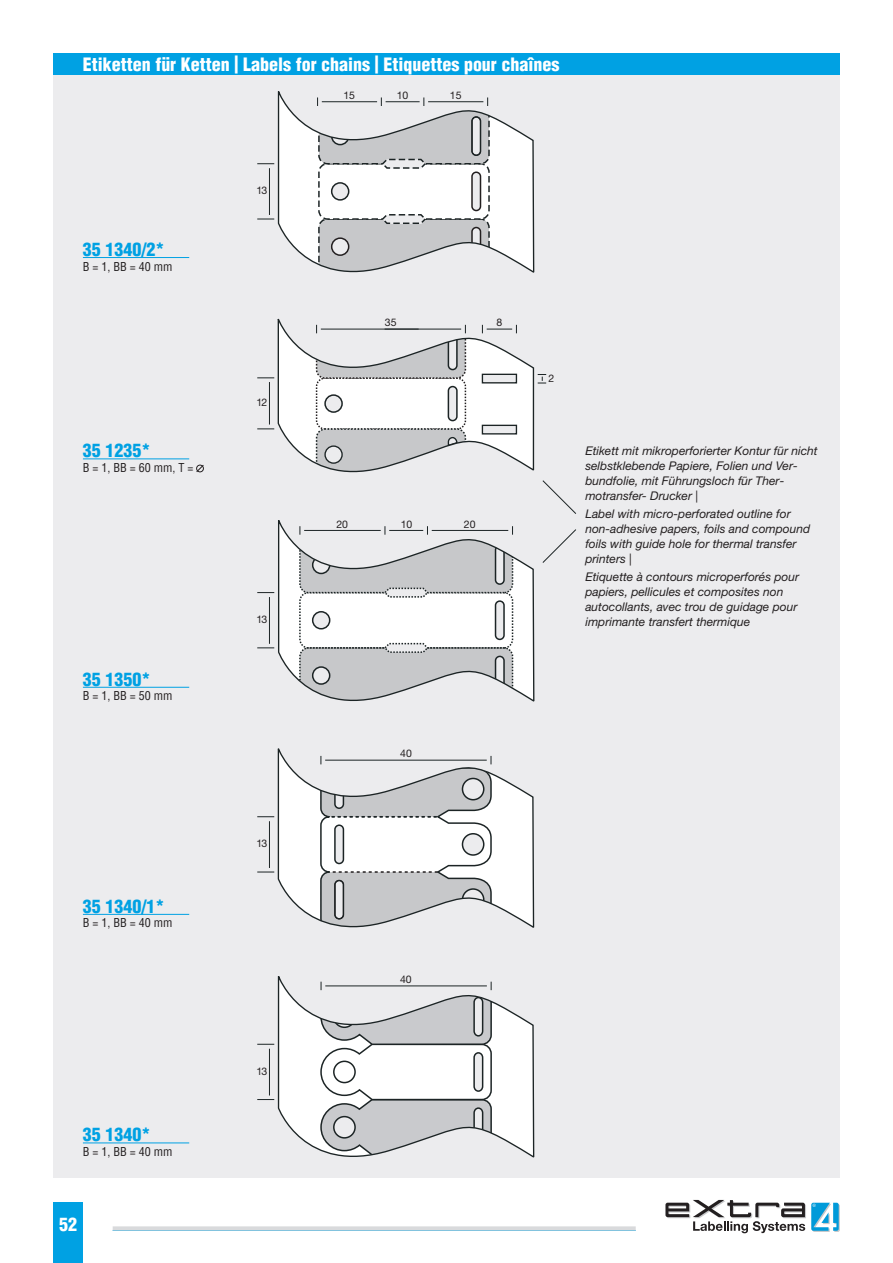
<style>
.page{position:relative;width:893px;height:1263px;background:#fff}
.page>*{position:absolute;margin:0;border:0;box-sizing:border-box;transform-origin:0 0}
.t1{font:900 condensed 18px "Helvetica";color:#fff}
.t2{font:900 condensed 18px "Helvetica";color:#00a1e3}
.t3{font:italic 12px/15px "Helvetica Neue";color:#231f20}
.t4{font:condensed 12px "Helvetica";color:#231f20}
.t5{font:10.5px "Helvetica Neue";color:#231f20}
</style>
<div class="page">
<div style="left:53px;top:53px;width:787px;height:1125px;background:#ececee"></div>
<div style="left:53px;top:53px;width:787px;height:22px;background:#00a1e3"></div>
<svg style="left:665px;top:1200px;width:175px;height:33px"></svg>
<hr style="left:113px;top:1230px;width:523px;height:1px;background:#00a1e3">
<svg style="left:113px;top:1226px;width:523px;height:4px;background:#dcdddf"></svg>
<div style="left:53px;top:1202px;width:30px;height:61px;background:#00a1e3"></div>
<hr style="left:83px;top:459px;width:106px;height:1px;background:#00a1e3">
<svg style="left:196px;top:464px;width:8px;height:9px"></svg>
<hr style="left:83px;top:687px;width:106px;height:1px;background:#00a1e3">
<svg style="left:278px;top:520px;width:257px;height:182px"></svg>
<svg style="left:298px;top:526px;width:216px;height:176px"></svg>
<svg style="left:257px;top:592px;width:17px;height:1px"></svg>
<svg style="left:257px;top:647px;width:17px;height:1px"></svg>
<hr style="left:269px;top:597px;width:1px;height:47px;background:#1c2425">
<hr style="left:83px;top:914px;width:106px;height:1px;background:#00a1e3">
<svg style="left:277px;top:749px;width:258px;height:179px"></svg>
<svg style="left:257px;top:816px;width:17px;height:1px"></svg>
<svg style="left:257px;top:872px;width:17px;height:1px"></svg>
<hr style="left:269px;top:821px;width:1px;height:47px;background:#1c2425">
<svg style="left:319px;top:756px;width:173px;height:172px"></svg>
<hr style="left:83px;top:1142px;width:106px;height:1px;background:#00a1e3">
<svg style="left:277px;top:976px;width:258px;height:182px"></svg>
<svg style="left:320px;top:982px;width:173px;height:174px"></svg>
<svg style="left:257px;top:1044px;width:17px;height:1px"></svg>
<svg style="left:257px;top:1099px;width:17px;height:1px"></svg>
<hr style="left:269px;top:1049px;width:1px;height:46px;background:#1c2425">
<svg style="left:277px;top:91px;width:258px;height:182px"></svg>
<svg style="left:317px;top:97px;width:173px;height:176px"></svg>
<svg style="left:257px;top:163px;width:17px;height:1px"></svg>
<svg style="left:257px;top:219px;width:17px;height:1px"></svg>
<hr style="left:269px;top:168px;width:1px;height:47px;background:#1c2425">
<hr style="left:83px;top:257px;width:106px;height:1px;background:#00a1e3">
<svg style="left:542px;top:529px;width:34px;height:34px"></svg>
<svg style="left:257px;top:318px;width:320px;height:196px"></svg>
<h1 class="t1" style="left:83px;top:53px;width:478px">Etiketten für Ketten | Labels for chains | Etiquettes pour chaînes</h1>
<p class="t5" style="left:343px;top:89px;width:13px">15</p>
<p class="t5" style="left:397px;top:89px;width:13px">10</p>
<p class="t5" style="left:450px;top:89px;width:13px">15</p>
<h1 class="t2" style="left:83px;top:238px;width:83px">35 1340/2*</h1>
<p class="t4" style="left:83px;top:259px;width:91px">B=1,BB=40mm</p>
<h1 class="t2" style="left:83px;top:439px;width:69px">35 1235*</h1>
<p class="t4" style="left:83px;top:460px;width:112px">B=1,BB=60mm,T=</p>
<h1 class="t2" style="left:83px;top:667px;width:69px">35 1350*</h1>
<p class="t4" style="left:83px;top:688px;width:91px">B=1,BB=50mm</p>
<h1 class="t2" style="left:83px;top:895px;width:83px">35 1340/1*</h1>
<p class="t4" style="left:83px;top:915px;width:91px">B=1,BB=40mm</p>
<h1 class="t2" style="left:83px;top:1123px;width:69px">35 1340*</h1>
<p class="t4" style="left:83px;top:1144px;width:91px">B=1,BB=40mm</p>
<h1 class="t1" style="left:59px;top:1213px;width:19px">52</h1>
<p class="t5" style="left:256px;top:184px;width:13px">13</p>
<p class="t5" style="left:256px;top:396px;width:13px">12</p>
<p class="t5" style="left:256px;top:613px;width:13px">13</p>
<p class="t5" style="left:256px;top:837px;width:13px">13</p>
<p class="t5" style="left:256px;top:1065px;width:13px">13</p>
<p class="t5" style="left:385px;top:316px;width:13px">35</p>
<p class="t5" style="left:496px;top:316px;width:7px">8</p>
<p class="t5" style="left:336px;top:518px;width:13px">20</p>
<p class="t5" style="left:401px;top:518px;width:13px">10</p>
<p class="t5" style="left:464px;top:518px;width:13px">20</p>
<p class="t5" style="left:548px;top:372px;width:7px">2</p>
<p class="t3" style="left:585px;top:443px;width:234px">Etikett mit mikroperforierter Kontur für nicht selbstklebende Papiere, Folien und Ver&shy;bundfolie, mit Führungsloch für Ther&shy;motransfer- Drucker |</p>
<p class="t3" style="left:585px;top:506px;width:226px">Label with micro-perforated outline for non-adhesive papers, foils and compound foils with guide hole for thermal transfer printers |</p>
<p class="t3" style="left:585px;top:569px;width:215px">Etiquette à contours microperforés pour papiers, pellicules et composites non autocollants, avec trou de guidage pour imprimante transfert thermique</p>
<p class="t5" style="left:400px;top:747px;width:13px">40</p>
<p class="t5" style="left:400px;top:973px;width:13px">40</p>
</div>
